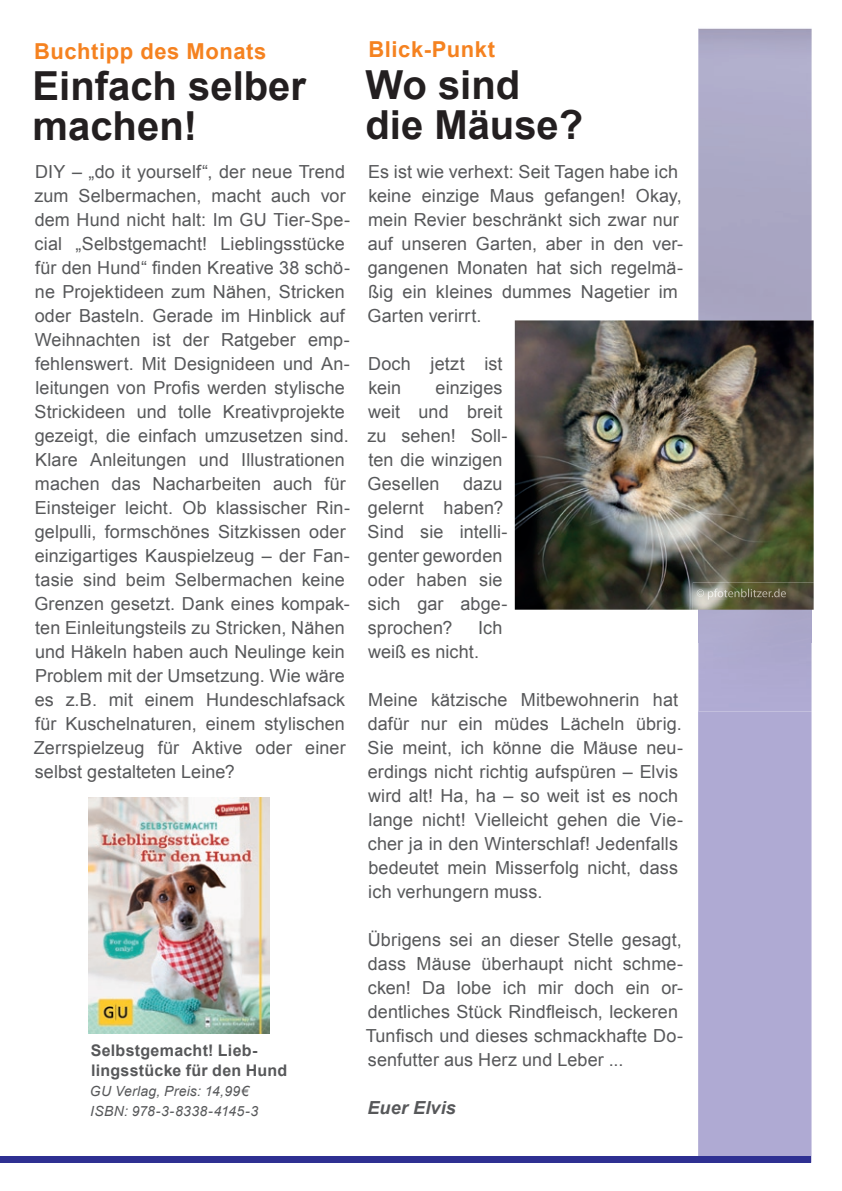
<style>
.page{position:relative;width:842px;height:1191px;background:#fff}
.page>*{position:absolute;margin:0;border:0;box-sizing:border-box;transform-origin:0 0}
.t1{font:700 40px/40px "Arial";color:#231f20}
.t2{font:700 22px "Arial";letter-spacing:.025em;color:#f58220}
.t3{font:18px/24px "Arial";letter-spacing:.005em;color:#57585a}
.t4{font:italic 700 18px "Arial";letter-spacing:.01em;color:#57585a}
.t5{font:700 16px/20px "Arial";letter-spacing:.015em;color:#57585a}
.t6{font:italic 14px/20px "Arial";letter-spacing:.015em;color:#57585a}
</style>
<div class="page">
<div style="left:698px;top:711px;width:113px;height:446px;background:#afaad3"></div>
<div style="left:0;top:1157px;width:811px;height:6px;background:#2e3092"></div>
<img style="left:698px;top:28px;width:113px;height:683px">
<img style="left:515px;top:320px;width:299px;height:289px">
<div style="left:698px;top:609px;width:114px;height:33px;background:#ada9cb"></div>
<img style="left:693px;top:582px;width:121px;height:27px">
<img style="left:697px;top:588px;width:89px;height:11px">
<img style="left:88px;top:797px;width:181px;height:236px">
<p class="t2" style="left:34px;top:36px;width:234px">Buchtipp des Monats</p>
<p class="t2" style="left:369px;top:35px;width:128px">Blick-Punkt</p>
<h1 class="t1" style="left:33px;top:67px;width:275px">Einfach selber machen!</h1>
<h1 class="t1" style="left:365px;top:66px;width:219px">Wo sind die Mäuse?</h1>
<p class="t3" style="left:34px;top:159px;width:318px">DIY – „do it yourself“, der neue Trend zum Selbermachen, macht auch vor dem Hund nicht halt: Im GU Tier-Spe&shy;cial „Selbstgemacht! Lieblingsstücke für den Hund“ finden Kreative 38 schö&shy;ne Projektideen zum Nähen, Stricken oder Basteln. Gerade im Hinblick auf Weihnachten ist der Ratgeber emp&shy;fehlenswert. Mit Designideen und An&shy;leitungen von Profis werden stylische Strickideen und tolle Kreativprojekte gezeigt, die einfach umzusetzen sind.<br>Klare Anleitungen und Illustrationen machen das Nacharbeiten auch für Einsteiger leicht. Ob klassischer Rin&shy;gelpulli, formschönes Sitzkissen oder einzigartiges Kauspielzeug – der Fan&shy;tasie sind beim Selbermachen keine Grenzen gesetzt. Dank eines kompak&shy;ten Einleitungsteils zu Stricken, Nähen und Häkeln haben auch Neulinge kein Problem mit der Umsetzung. Wie wäre es z.B. mit einem Hundeschlafsack für Kuschelnaturen, einem stylischen Zerrspielzeug für Aktive oder einer selbst gestalteten Leine?</p>
<p class="t3" style="left:367px;top:160px;width:317px">Es ist wie verhext: Seit Tagen habe ich keine einzige Maus gefangen! Okay, mein Revier beschränkt sich zwar nur auf unseren Garten, aber in den ver&shy;gangenen Monaten hat sich regelmä&shy;ßig ein kleines dummes Nagetier im Garten verirrt.</p>
<p class="t3" style="left:368px;top:351px;width:136px">Doch jetzt ist kein</p>
<p class="t3" style="left:367px;top:375px;width:142px;text-indent:68px">einziges weit und breit zu sehen! Soll&shy;ten die winzigen<br>Gesellen</p>
<p class="t3" style="left:368px;top:471px;width:141px;text-indent:96px">dazu gelernt haben?<br>Sind sie intelli&shy;genter geworden oder haben sie sich gar abge&shy;sprochen?</p>
<p class="t3" style="left:368px;top:615px;width:136px;text-indent:110px">Ich weiß es nicht.</p>
<p class="t3" style="left:368px;top:687px;width:317px">Meine kätzische Mitbewohnerin hat dafür nur ein müdes Lächeln übrig.<br>Sie meint, ich könne die Mäuse neu&shy;erdings nicht richtig aufspüren – Elvis wird alt! Ha, ha – so weit ist es noch lange nicht! Vielleicht gehen die Vie&shy;cher ja in den Winterschlaf! Jedenfalls bedeutet mein Misserfolg nicht, dass ich verhungern muss.</p>
<p class="t3" style="left:366px;top:927px;width:319px">Übrigens sei an dieser Stelle gesagt, dass Mäuse überhaupt nicht schme&shy;cken! Da lobe ich mir doch ein or&shy;dentliches Stück Rindfleisch, leckeren Tunfisch und dieses schmackhafte Do&shy;senfutter aus Herz und Leber ...</p>
<p class="t4" style="left:367px;top:1095px;width:90px">Euer Elvis</p>
<p class="t5" style="left:91px;top:1041px;width:198px">Selbstgemacht! Lieb&shy;lingsstücke für den Hund</p>
<p class="t6" style="left:90px;top:1081px;width:170px">GU Verlag, Preis: 14,99€<br>ISBN: 978-3-8338-4145-3</p>
</div>
